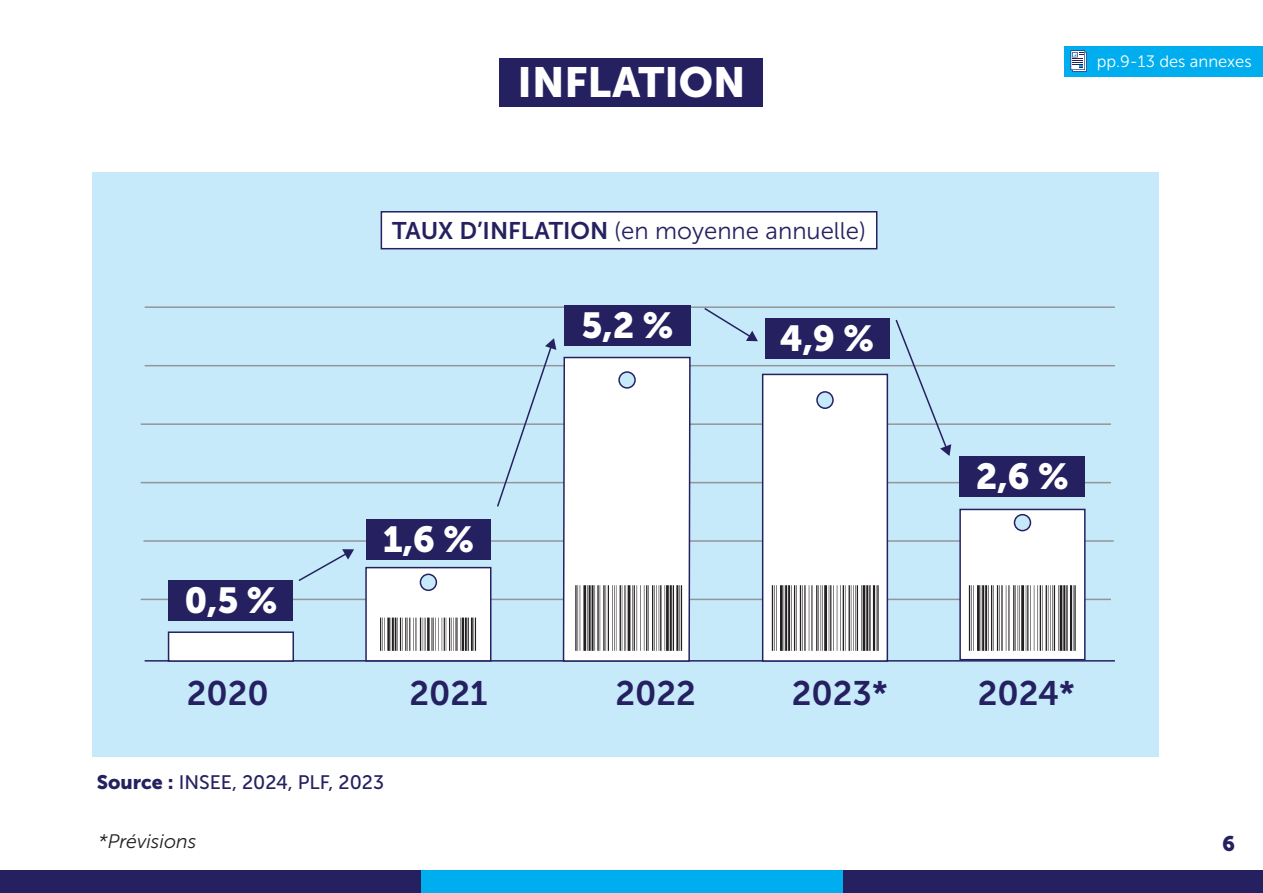
<style>
.page{position:relative;width:1263px;height:893px;background:#fff}
.page>*{position:absolute;margin:0;border:0;box-sizing:border-box;transform-origin:0 0}
.t1{font:42px "Museo Sans 900";color:#fff}
.t2{font:36px "Museo Sans 900";color:#fff}
.t3{font:33.9px "Museo Sans 700";color:#252161}
.t4{font:24px "Museo Sans 300";color:#252161}
.t5{font:21px "Museo Sans 900";color:#252161}
.t6{font:19.5px "Museo Sans 500";color:#252161}
.t7{font:italic 19.5px "Museo Sans 300";color:#231f20}
.t8{font:16.5px "Museo Sans 300";color:#fff}
.s1{font-family:"Museo Sans 700"}
.s2{font-family:"Museo Sans 900"}
</style>
<div class="page">
<div style="left:0;top:870px;width:422px;height:23px;background:#252161"></div>
<div style="left:841px;top:870px;width:422px;height:23px;background:#252161"></div>
<div style="left:421px;top:870px;width:421px;height:23px;background:#00aeef"></div>
<div style="left:92px;top:172px;width:1067px;height:584px;background:#c6eafa"></div>
<hr style="left:141px;top:599px;width:970px;height:1px;background:#939598">
<hr style="left:143px;top:540px;width:971px;height:2px;background:#939598">
<hr style="left:141px;top:482px;width:970px;height:1px;background:#939598">
<hr style="left:141px;top:423px;width:970px;height:2px;background:#939598">
<hr style="left:145px;top:365px;width:970px;height:1px;background:#939598">
<hr style="left:145px;top:306px;width:970px;height:2px;background:#939598">
<hr style="left:145px;top:660px;width:970px;height:2px;background:#252161">
<div style="left:169px;top:580px;width:124px;height:41px;background:#252161"></div>
<div style="left:366px;top:519px;width:125px;height:41px;background:#252161"></div>
<div style="left:960px;top:456px;width:125px;height:41px;background:#252161"></div>
<svg style="left:562px;top:356px;width:129px;height:306px;background:#e6e7e9"></svg>
<svg style="left:959px;top:508px;width:127px;height:153px;background:#d3d2d6"></svg>
<svg style="left:365px;top:566px;width:127px;height:96px;background:#d8d8dd"></svg>
<div style="left:168px;top:631px;width:126px;height:31px;background:#fff;border:2px solid #252161"></div>
<div style="left:564px;top:305px;width:126px;height:41px;background:#252161"></div>
<svg style="left:298px;top:549px;width:56px;height:32px"></svg>
<svg style="left:703px;top:306px;width:248px;height:356px"></svg>
<svg style="left:496px;top:338px;width:60px;height:169px"></svg>
<div style="left:500px;top:58px;width:263px;height:49px;background:#252161"></div>
<div style="left:381px;top:211px;width:496px;height:38px;background:#fff;border:2px solid #252161"></div>
<div style="left:1065px;top:46px;width:198px;height:30px;background:#00aeef"></div>
<svg style="left:1070px;top:50px;width:17px;height:22px"></svg>
<h1 class="t1" style="left:518px;top:58px;width:230px">INFLATION</h1>
<p class="t8" style="left:1097px;top:53px;width:156px">pp.9-13 des annexes</p>
<p class="t4" style="left:392px;top:218px;width:475px"><span class="s1">TAUX D’INFLATION</span> (en moyenne annuelle)</p>
<h2 class="t2" style="left:184px;top:580px;width:94px">0,5 %</h2>
<h2 class="t2" style="left:383px;top:519px;width:93px">1,6 %</h2>
<h2 class="t2" style="left:581px;top:305px;width:93px">5,2 %</h2>
<h2 class="t2" style="left:780px;top:318px;width:96px">4,9 %</h2>
<h2 class="t2" style="left:976px;top:456px;width:94px">2,6 %</h2>
<h3 class="t3" style="left:187px;top:674px;width:83px">2020</h3>
<h3 class="t3" style="left:409px;top:674px;width:80px">2021</h3>
<h3 class="t3" style="left:615px;top:674px;width:82px">2022</h3>
<h3 class="t3" style="left:792px;top:674px;width:97px">2023*</h3>
<h3 class="t3" style="left:978px;top:674px;width:99px">2024*</h3>
<p class="t6" style="left:97px;top:771px;width:289px"><span class="s2">Source :</span> INSEE, 2024, PLF, 2023</p>
<p class="t7" style="left:99px;top:830px;width:99px">*Prévisions</p>
<p class="t5" style="left:1222px;top:832px;width:14px">6</p>
</div>
